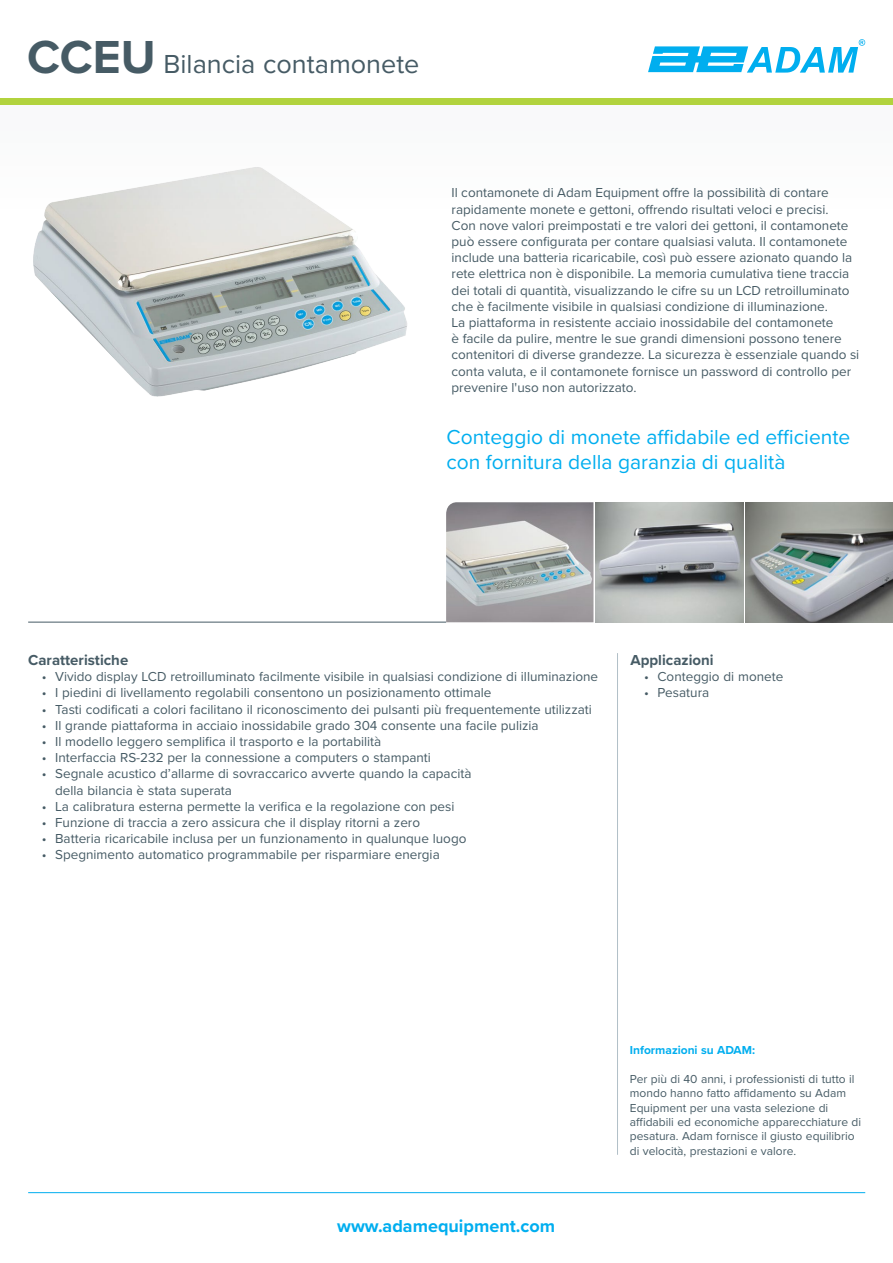
<style>
.page{position:relative;width:893px;height:1263px;background:#fff}
.page>*{position:absolute;margin:0;border:0;box-sizing:border-box;transform-origin:0 0}
.t1{font:27px "Proxima Nova";color:#465b65}
.t2{font:21px/25.2px "Proxima Nova";color:#00aeef}
.t3{font:700 18px "Proxima Nova";color:#00aeef}
.t4{font:700 15px "Proxima Nova";color:#465b65}
.t5{font:13.5px/16.2px "Proxima Nova";color:#465b65}
.t6{font:12px/14.4px "Proxima Nova";color:#465b65}
.t7{font:700 12px "Proxima Nova";color:#00aeef}
.s1{font-weight:700;font-size:48px}
</style>
<div class="page">
<img style="left:33px;top:218px;width:374px;height:179px">
<svg style="left:0;top:104px;width:893px;height:114px"></svg>
<svg style="left:648px;top:39px;width:217px;height:34px"></svg>
<div style="left:0;top:98px;width:893px;height:6px;background:#b2d33e"></div>
<hr style="left:28px;top:1192px;width:837px;height:1px;background:#00aeef">
<hr style="left:28px;top:622px;width:418px;height:1px;background:#465b65">
<hr style="left:617px;top:653px;width:1px;height:502px;background:#b1bfc7">
<img style="left:446px;top:502px;width:147px;height:120px">
<img style="left:596px;top:502px;width:147px;height:120px">
<img style="left:745px;top:502px;width:148px;height:120px">
<h1 class="t1" style="left:27px;top:43px;width:394px"><span class="s1">CCEU</span> Bilancia contamonete</h1>
<p class="t5" style="left:452px;top:184px;width:409px">Il contamonete di Adam Equipment offre la possibilità di contare rapidamente monete e gettoni, offrendo risultati veloci e precisi.<br>Con nove valori preimpostati e tre valori dei gettoni, il contamonete può essere configurata per contare qualsiasi valuta. Il contamonete include una batteria ricaricabile, così può essere azionato quando la rete elettrica non è disponibile. La memoria cumulativa tiene traccia dei totali di quantità, visualizzando le cifre su un LCD retroilluminato che è facilmente visibile in qualsiasi condizione di illuminazione.<br>La piattaforma in resistente acciaio inossidabile del contamonete<br>è facile da pulire, mentre le sue grandi dimensioni possono tenere contenitori di diverse grandezze. La sicurezza è essenziale quando si conta valuta, e il contamonete fornisce un password di controllo per prevenire l'uso non autorizzato.</p>
<h2 class="t2" style="left:446px;top:423px;width:405px">Conteggio di monete affidabile ed efficiente con fornitura della garanzia di qualità</h2>
<p class="t4" style="left:28px;top:649px;width:102px">Caratteristiche</p>
<p class="t5" style="left:42px;top:668px;width:558px">• Vivido display LCD retroilluminato facilmente visibile in qualsiasi condizione di illuminazione</p>
<p class="t5" style="left:42px;top:684px;width:451px">• I piedini di livellamento regolabili consentono un posizionamento ottimale</p>
<p class="t5" style="left:42px;top:700px;width:552px">• Tasti codificati a colori facilitano il riconoscimento dei pulsanti più frequentemente utilizzati</p>
<p class="t5" style="left:42px;top:716px;width:498px">• Il grande piattaforma in acciaio inossidabile grado 304 consente una facile pulizia</p>
<p class="t5" style="left:42px;top:733px;width:341px">• Il modello leggero semplifica il trasporto e la portabilità</p>
<p class="t5" style="left:42px;top:749px;width:391px">• Interfaccia RS-232 per la connessione a computers o stampanti</p>
<p class="t5" style="left:55px;top:765px;width:418px;text-indent:-14px">• Segnale acustico d’allarme di sovraccarico avverte quando la capacità della bilancia è stata superata</p>
<p class="t5" style="left:42px;top:797px;width:414px">• La calibratura esterna permette la verifica e la regolazione con pesi</p>
<p class="t5" style="left:42px;top:814px;width:380px">• Funzione di traccia a zero assicura che il display ritorni a zero</p>
<p class="t5" style="left:42px;top:830px;width:426px">• Batteria ricaricabile inclusa per un funzionamento in qualunque luogo</p>
<p class="t5" style="left:42px;top:846px;width:400px">• Spegnimento automatico programmabile per risparmiare energia</p>
<p class="t4" style="left:630px;top:649px;width:85px">Applicazioni</p>
<p class="t5" style="left:644px;top:668px;width:141px">• Conteggio di monete</p>
<p class="t5" style="left:644px;top:684px;width:67px">• Pesatura</p>
<h3 class="t3" style="left:337px;top:1212px;width:219px">www.adamequipment.com</h3>
<p class="t7" style="left:630px;top:1041px;width:127px">Informazioni su ADAM:</p>
<p class="t6" style="left:630px;top:1071px;width:233px">Per più di 40 anni, i professionisti di tutto il mondo hanno fatto affidamento su Adam Equipment per una vasta selezione di affidabili ed economiche apparecchiature di pesatura. Adam fornisce il giusto equilibrio di velocità, prestazioni e valore.</p>
</div>
